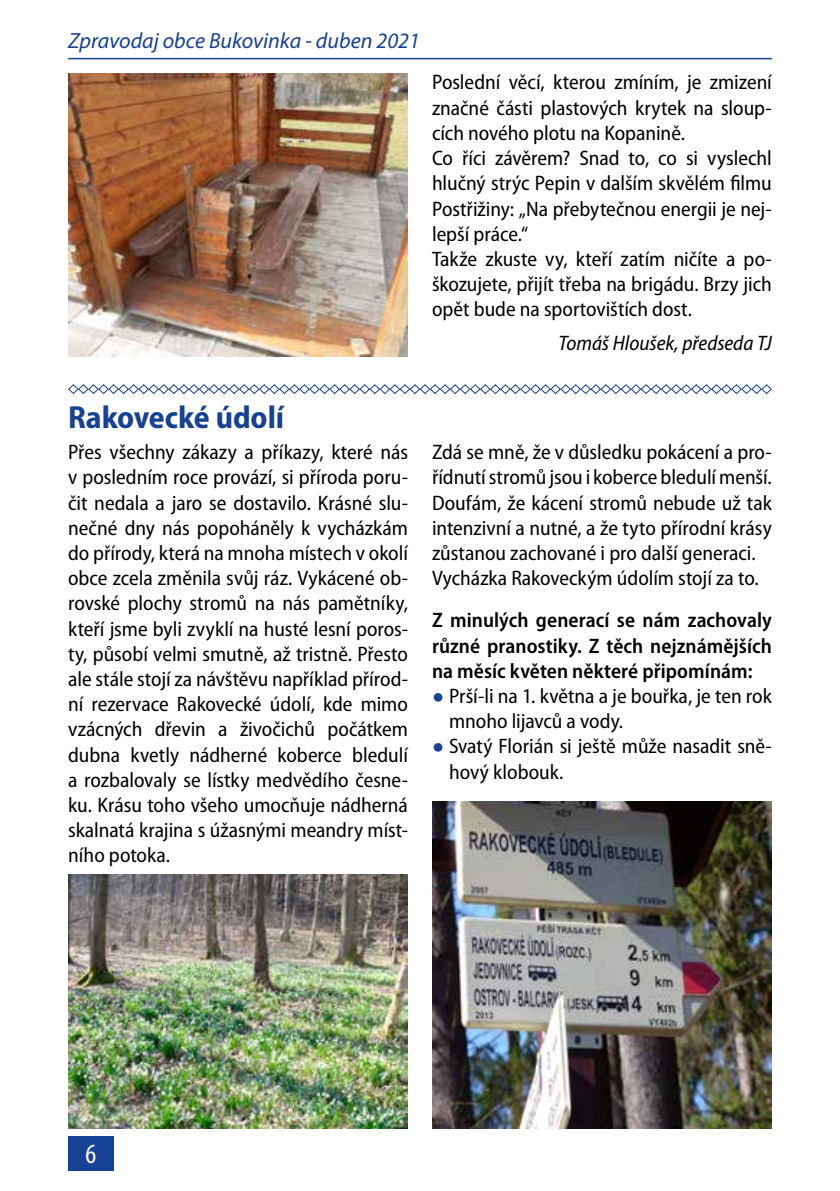
<style>
.page{position:relative;width:840px;height:1191px;background:#fff}
.page>*{position:absolute;margin:0;border:0;box-sizing:border-box;transform-origin:0 0}
.t1{font:700 semi-condensed 32px "Myriad Pro";letter-spacing:-.005em;color:#164194}
.t2{font:condensed 28px "Myriad Pro";color:#fff}
.t3{font:italic 22px "Myriad Pro";color:#164194}
.t4{font:semi-condensed 21px/25.2px "Myriad Pro";color:#000}
.t5{font:600 semi-condensed 21px/25.2px "Myriad Pro";color:#000;text-align:justify}
.t6{font:italic semi-condensed 21px "Myriad Pro";color:#000}
.s1{font-family:"Arial";font-stretch:normal;font-size:20px;color:#164194}
</style>
<div class="page">
<div style="left:68px;top:1136px;width:45px;height:34px;background:#164194"></div>
<hr style="left:68px;top:58px;width:703px;height:1px;background:#164194">
<svg style="left:68px;top:384px;width:704px;height:11px"></svg>
<img style="left:68px;top:874px;width:340px;height:254px">
<img style="left:432px;top:801px;width:339px;height:327px">
<img style="left:68px;top:74px;width:340px;height:282px">
<p class="t3" style="left:68px;top:27px;width:353px">Zpravodaj obce Bukovinka - duben 2021</p>
<p class="t4" style="left:432px;top:70px;width:341px">Poslední věcí, kterou zmíním, je zmizení značné části plastových krytek na sloup&shy;cích nového plotu na Kopanině.<br>Co říci závěrem? Snad to, co si vyslechl hlučný strýc Pepin v dalším skvělém filmu Postřižiny: „Na přebytečnou energii je nej&shy;lepší práce.“<br>Takže zkuste vy, kteří zatím ničíte a po&shy;škozujete, přijít třeba na brigádu. Brzy jich opět bude na sportovištích dost.</p>
<p class="t6" style="left:558px;top:330px;width:215px">Tomáš Hloušek, předseda TJ</p>
<h1 class="t1" style="left:68px;top:397px;width:217px">Rakovecké údolí</h1>
<p class="t4" style="left:68px;top:439px;width:341px;text-align:justify">Přes všechny zákazy a příkazy, které nás v posledním roce provází, si příroda poru&shy;čit nedala a jaro se dostavilo. Krásné slu&shy;nečné dny nás popoháněly k vycházkám do přírody, která na mnoha místech v okolí obce zcela změnila svůj ráz. Vykácené ob&shy;rovské plochy stromů na nás pamětníky, kteří jsme byli zvyklí na husté lesní poros&shy;ty, působí velmi smutně, až tristně. Přesto ale stále stojí za návštěvu například přírod&shy;ní rezervace Rakovecké údolí, kde mimo vzácných dřevin a živočichů počátkem dubna kvetly nádherné koberce bledulí a rozbalovaly se lístky medvědího česne&shy;ku. Krásu toho všeho umocňuje nádherná skalnatá krajina s úžasnými meandry míst&shy;ního potoka.</p>
<p class="t4" style="left:432px;top:439px;width:341px">Zdá se mně, že v důsledku pokácení a pro&shy;řídnutí stromů jsou i koberce bledulí menší.<br>Doufám, že kácení stromů nebude už tak intenzivní a nutné, a že tyto přírodní krásy zůstanou zachované i pro další generaci.<br>Vycházka Rakoveckým údolím stojí za to.</p>
<p class="t5" style="left:432px;top:607px;width:341px">Z minulých generací se nám zachovaly různé pranostiky. Z těch nejznámějších na měsíc květen některé připomínám:</p>
<p class="t4" style="left:449px;top:683px;width:324px;text-indent:-17px"><span class="s1">●</span> Prší-li na 1. května a je bouřka, je ten rok mnoho lijavců a vody.</p>
<p class="t4" style="left:449px;top:733px;width:324px;text-indent:-17px"><span class="s1">●</span> Svatý Florián si ještě může nasadit sně&shy;hový klobouk.</p>
<h2 class="t2" style="left:85px;top:1136px;width:12px">6</h2>
</div>
